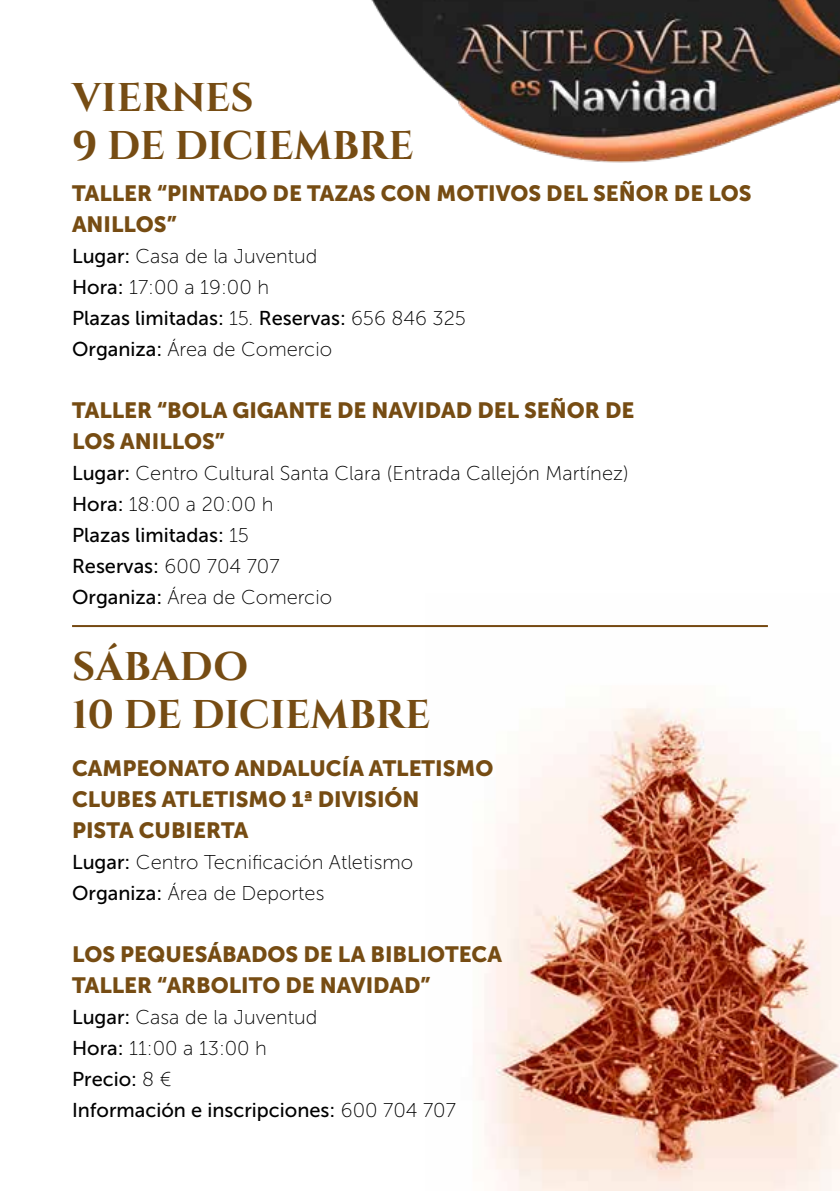
<style>
.page{position:relative;width:840px;height:1191px;background:#fff}
.page>*{position:absolute;margin:0;border:0;box-sizing:border-box;transform-origin:0 0}
.t1{font:40px/48px "Cinzel";color:#764c13}
.t2{font:22px/31px "Museo Sans 900";color:#764c13}
.t3{font:20px/31px "Museo Sans 100";color:#000}
.t4{font:20px/31px "Museo Sans 500";color:#000}
.s1{font-family:"Museo Sans 500"}
.s2{font-family:"Museo Sans 100"}
</style>
<div class="page">
<img style="left:371px;top:0;width:468px;height:163px">
<img style="left:425px;top:625px;width:414px;height:566px">
<hr style="left:72px;top:625px;width:695px;height:2px;background:#754911">
<h1 class="t1" style="left:72px;top:75px;width:343px">VIERNES<br>9 DE DICIEMBRE</h1>
<p class="t2" style="left:72px;top:178px;width:680px">TALLER “PINTADO DE TAZAS CON MOTIVOS DEL SEÑOR DE LOS<br>ANILLOS”</p>
<p class="t3" style="left:72px;top:241px;width:247px"><span class="s1">Lugar:</span> Casa de la Juventud<br><span class="s1">Hora:</span> 17:00 a 19:00 h</p>
<p class="t4" style="left:72px;top:303px;width:395px">Plazas limitadas: <span class="s2">15.</span> Reservas: <span class="s2">656 846 325</span></p>
<p class="t3" style="left:72px;top:334px;width:261px"><span class="s1">Organiza:</span> Área de Comercio</p>
<p class="t2" style="left:72px;top:395px;width:563px">TALLER “BOLA GIGANTE DE NAVIDAD DEL SEÑOR DE<br>LOS ANILLOS”</p>
<p class="t3" style="left:72px;top:458px;width:557px"><span class="s1">Lugar:</span> Centro Cultural Santa Clara (Entrada Callejón Martínez)<br><span class="s1">Hora:</span> 18:00 a 20:00 h</p>
<p class="t4" style="left:72px;top:520px;width:209px">Plazas limitadas: <span class="s2">15<br></span>Reservas: <span class="s2">600 704 707</span></p>
<p class="t3" style="left:72px;top:582px;width:261px"><span class="s1">Organiza:</span> Área de Comercio</p>
<h1 class="t1" style="left:72px;top:644px;width:359px">SÁBADO<br>10 DE DICIEMBRE</h1>
<p class="t2" style="left:72px;top:752px;width:422px">CAMPEONATO ANDALUCÍA ATLETISMO<br>CLUBES ATLETISMO 1ª DIVISIÓN<br>PISTA CUBIERTA</p>
<p class="t3" style="left:72px;top:847px;width:342px"><span class="s1">Lugar:</span> Centro Tecnificación Atletismo<br><span class="s1">Organiza:</span> Área de Deportes</p>
<p class="t2" style="left:72px;top:938px;width:431px">LOS PEQUESÁBADOS DE LA BIBLIOTECA<br>TALLER “ARBOLITO DE NAVIDAD”</p>
<p class="t3" style="left:72px;top:1002px;width:247px"><span class="s1">Lugar:</span> Casa de la Juventud<br><span class="s1">Hora:</span> 11:00 a 13:00 h</p>
<p class="t4" style="left:72px;top:1063px;width:385px">Precio: <span class="s2">8 €<br></span>Información e inscripciones: <span class="s2">600 704 707</span></p>
</div>
